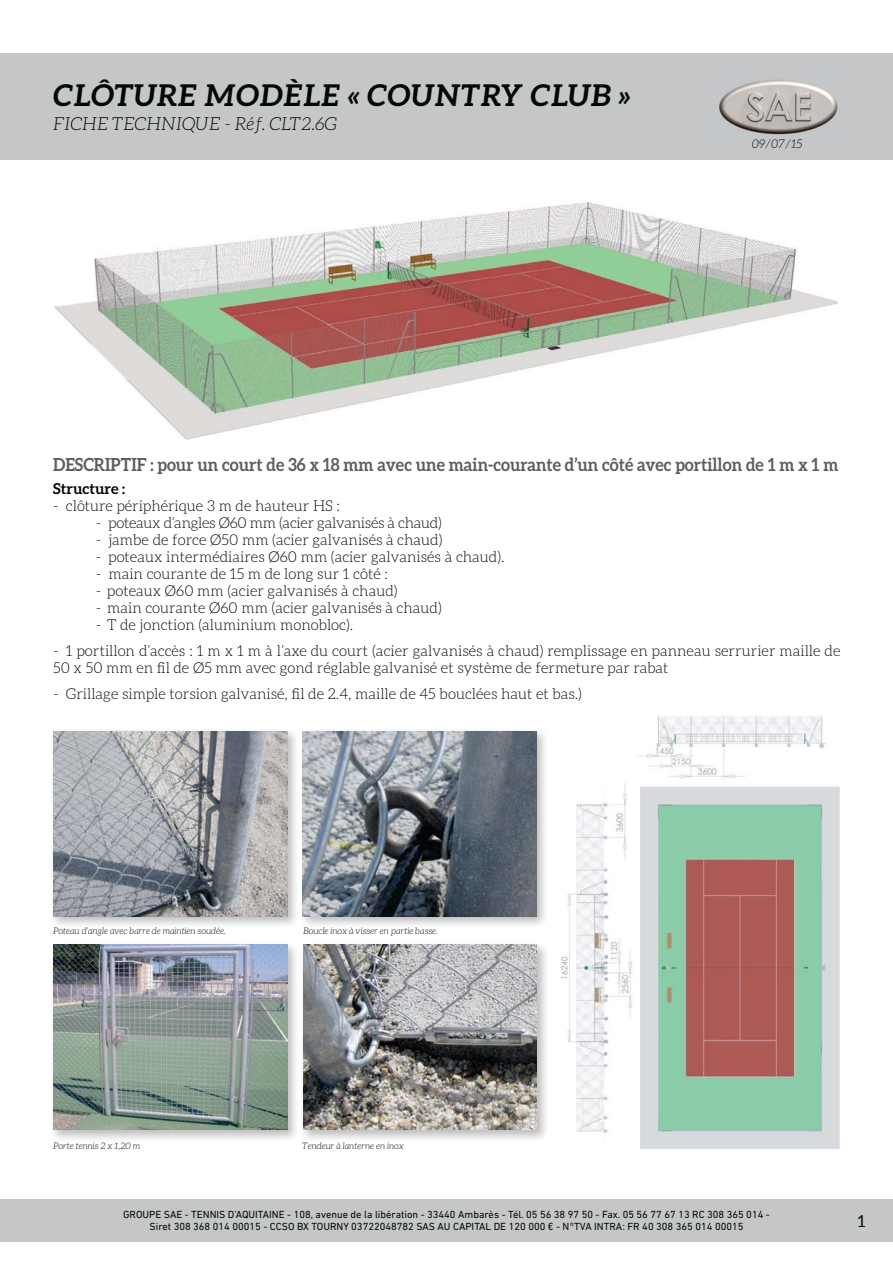
<style>
.page{position:relative;width:893px;height:1263px;background:#fff}
.page>*{position:absolute;margin:0;border:0;box-sizing:border-box;transform-origin:0 0}
.t1{font:italic 700 30px "Aleo";color:#030806}
.t2{font:700 18px "Aleo";color:#5b5d5f;scale:.92 1}
.t3{font:italic 300 18px "Aleo";color:#030806}
.t4{font:16.5px "Aleo";color:#030806}
.t5{font:300 15px/17.1px "Aleo";color:#030806}
.t6{font:300 15px "Aleo";letter-spacing:-.02em;color:#030806}
.t7{font:700 15px "Aleo";color:#030806}
.t8{font:italic 300 12px "Aleo";color:#030806}
.t9{font:10.5px/12.6px "DIN Next LT Pro";color:#030806;text-align:center}
.t10{font:italic 300 9px "Aleo";color:#010202}
</style>
<div class="page">
<div style="left:0;top:53px;width:893px;height:106px;background:#c5c6c8"></div>
<div style="left:0;top:1199px;width:893px;height:43px;background:#c5c6c8"></div>
<img style="left:719px;top:79px;width:119px;height:56px">
<img style="left:561px;top:716px;width:279px;height:432px">
<img style="left:53px;top:731px;width:492px;height:194px">
<img style="left:53px;top:731px;width:234px;height:185px">
<img style="left:53px;top:944px;width:493px;height:195px">
<img style="left:303px;top:945px;width:234px;height:185px">
<img style="left:299px;top:731px;width:1px;height:194px">
<img style="left:302px;top:731px;width:234px;height:185px">
<img style="left:299px;top:944px;width:1px;height:195px">
<img style="left:53px;top:945px;width:234px;height:185px">
<img style="left:54px;top:202px;width:784px;height:238px">
<h1 class="t1" style="left:53px;top:78px;width:579px">CLÔTURE MODÈLE « COUNTRY CLUB »</h1>
<p class="t3" style="left:53px;top:115px;width:285px">FICHE TECHNIQUE - Réf. CLT2.6G</p>
<p class="t8" style="left:752px;top:138px;width:52px">09/07/15</p>
<p class="t2" style="left:53px;top:454px;width:855px">DESCRIPTIF : pour un court de 36 x 18 mm avec une main-courante d’un côté avec portillon de 1 m x 1 m</p>
<p class="t7" style="left:53px;top:480px;width:73px">Structure :</p>
<p class="t5" style="left:53px;top:499px;width:288px">- clôture périphérique 3 m de hauteur HS :</p>
<p class="t6" style="left:96px;top:517px;width:348px">- poteaux d’angles Ø60 mm (acier galvanisés à chaud)</p>
<p class="t5" style="left:96px;top:533px;width:348px">- jambe de force Ø50 mm (acier galvanisés à chaud)</p>
<p class="t5" style="left:96px;top:550px;width:410px">- poteaux intermédiaires Ø60 mm (acier galvanisés à chaud).</p>
<p class="t5" style="left:96px;top:567px;width:294px">- main courante de 15 m de long sur 1 côté :</p>
<p class="t5" style="left:96px;top:584px;width:303px">- poteaux Ø60 mm (acier galvanisés à chaud)</p>
<p class="t5" style="left:96px;top:601px;width:348px">- main courante Ø60 mm (acier galvanisés à chaud)</p>
<p class="t5" style="left:96px;top:618px;width:259px">- T de jonction (aluminium monobloc).</p>
<p class="t5" style="left:53px;top:644px;width:789px">- 1 portillon d’accès : 1 m x 1 m à l’axe du court (acier galvanisés à chaud) remplissage en panneau serrurier maille de<br>50 x 50 mm en fil de Ø5 mm avec gond réglable galvanisé et système de fermeture par rabat</p>
<p class="t5" style="left:53px;top:687px;width:530px">- Grillage simple torsion galvanisé, fil de 2.4, maille de 45 bouclées haut et bas.)</p>
<p class="t10" style="left:53px;top:926px;width:174px">Poteau d’angle avec barre de maintien soudée.</p>
<p class="t10" style="left:303px;top:926px;width:137px">Boucle inox à visser en partie basse.</p>
<p class="t10" style="left:53px;top:1141px;width:89px">Porte tennis 2 x 1,20 m</p>
<p class="t10" style="left:302px;top:1141px;width:103px">Tendeur à lanterne en inox</p>
<p class="t9" style="left:123px;top:1208px;width:648px">GROUPE SAE - TENNIS D’AQUITAINE - 108, avenue de la libération - 33440 Ambarès - Tél. 05 56 38 97 50 - Fax. 05 56 77 67 13 RC 308 365 014 -<br>Siret 308 368 014 00015 - CCSO BX TOURNY 03722048782 SAS AU CAPITAL DE 120 000 € - N°TVA INTRA: FR 40 308 365 014 00015</p>
<p class="t4" style="left:858px;top:1212px;width:9px">1</p>
</div>
